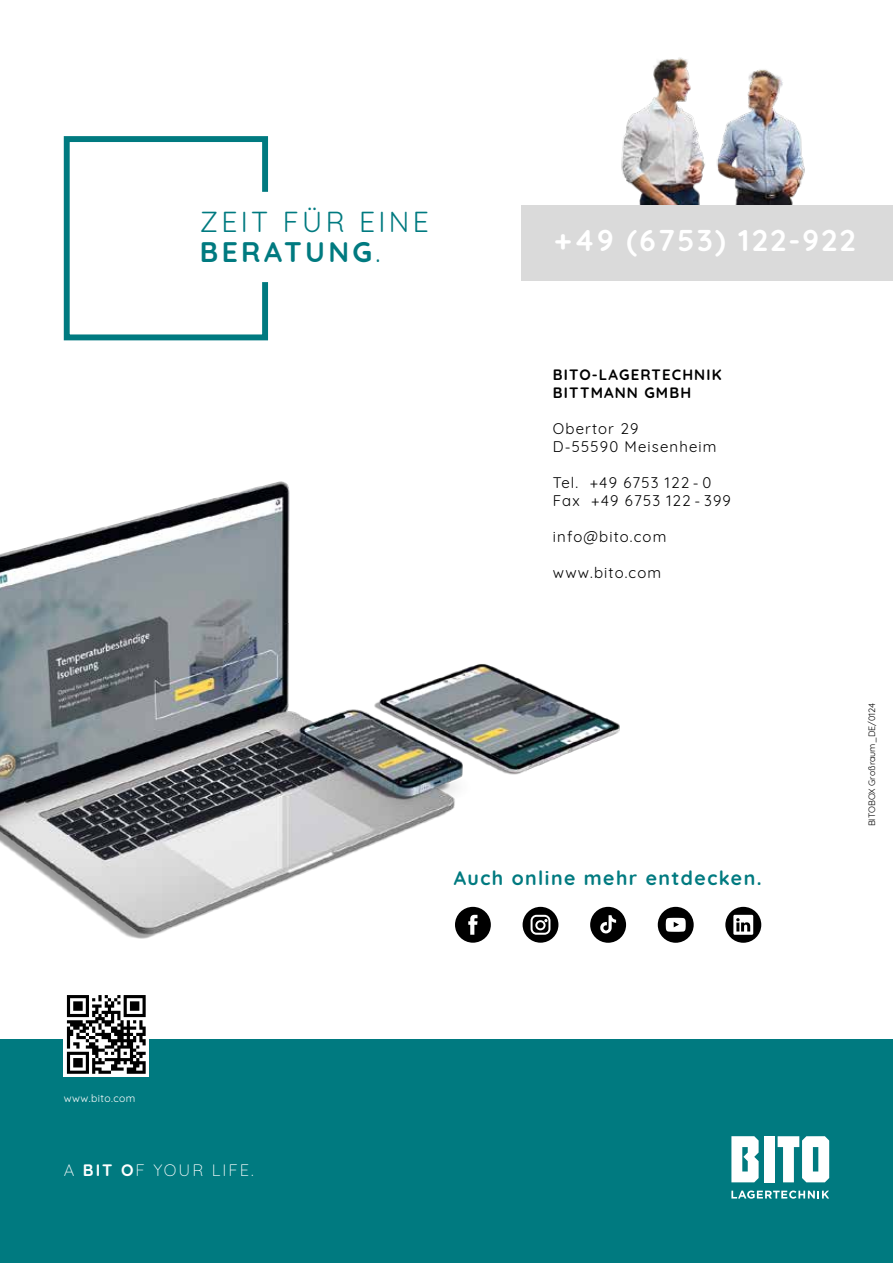
<style>
.page{position:relative;width:893px;height:1263px;background:#fff}
.page>*{position:absolute;margin:0;border:0;box-sizing:border-box;transform-origin:0 0}
.t1{font:700 30px "Quicksand";letter-spacing:.075em;color:#fff}
.t2{font:28.2px/30.6px "Quicksand";letter-spacing:.12em;color:#007a80}
.t3{font:700 19.5px "Quicksand";letter-spacing:.075em;color:#007a80}
.t4{font:300 16.5px "Quicksand";letter-spacing:.12em;color:#fff}
.t5{font:15px/18px "Quicksand";letter-spacing:.075em;color:#000}
.t6{font:700 15px/18px "Quicksand";letter-spacing:.075em;color:#000}
.t7{font:10.5px "Quicksand";letter-spacing:.04em;color:#fff}
.t8{font:9px "Quicksand";color:#000}
.s1{font-weight:700}
</style>
<div class="page">
<div style="left:0;top:1039px;width:893px;height:224px;background:#007a80"></div>
<svg style="left:731px;top:1190px;width:98px;height:9px"></svg>
<div style="left:764px;top:1136px;width:11px;height:46px;background:#fff"></div>
<svg style="left:731px;top:1136px;width:28px;height:46px"></svg>
<svg style="left:778px;top:1136px;width:51px;height:46px"></svg>
<div style="left:522px;top:205px;width:371px;height:76px;background:#dadada"></div>
<img style="left:621px;top:57px;width:184px;height:148px">
<svg style="left:63px;top:136px;width:206px;height:205px"></svg>
<div style="left:64px;top:992px;width:85px;height:85px;background:#fff"></div>
<svg style="left:67px;top:1059px;width:79px;height:15px"></svg>
<img style="left:0;top:481px;width:762px;height:578px">
<h2 class="t2" style="left:200px;top:203px;width:231px">ZEIT FÜR EINE<br><span class="s1">BERATUNG</span>.</h2>
<h1 class="t1" style="left:554px;top:216px;width:303px">+49 (6753) 122-922</h1>
<p class="t6" style="left:553px;top:364px;width:170px">BITO-LAGERTECHNIK<br>BITTMANN GMBH</p>
<p class="t5" style="left:553px;top:418px;width:165px">Obertor 29<br>D-55590 Meisenheim</p>
<p class="t5" style="left:553px;top:472px;width:179px">Tel. +49 6753 122 - 0<br>Fax +49 6753 122 - 399</p>
<p class="t5" style="left:553px;top:526px;width:115px">info@bito.com</p>
<p class="t5" style="left:553px;top:562px;width:110px">www.bito.com</p>
<h3 class="t3" style="left:454px;top:862px;width:309px">Auch online mehr entdecken.</h3>
<p class="t8" style="left:865px;top:826px;width:125px;rotate:-90deg">BITOBOX Großraum_DE/0124</p>
<p class="t7" style="left:64px;top:1090px;width:73px">www.bito.com</p>
<p class="t4" style="left:64px;top:1157px;width:191px">A <span class="s1">BIT O</span>F YOUR LIFE.</p>
</div>
